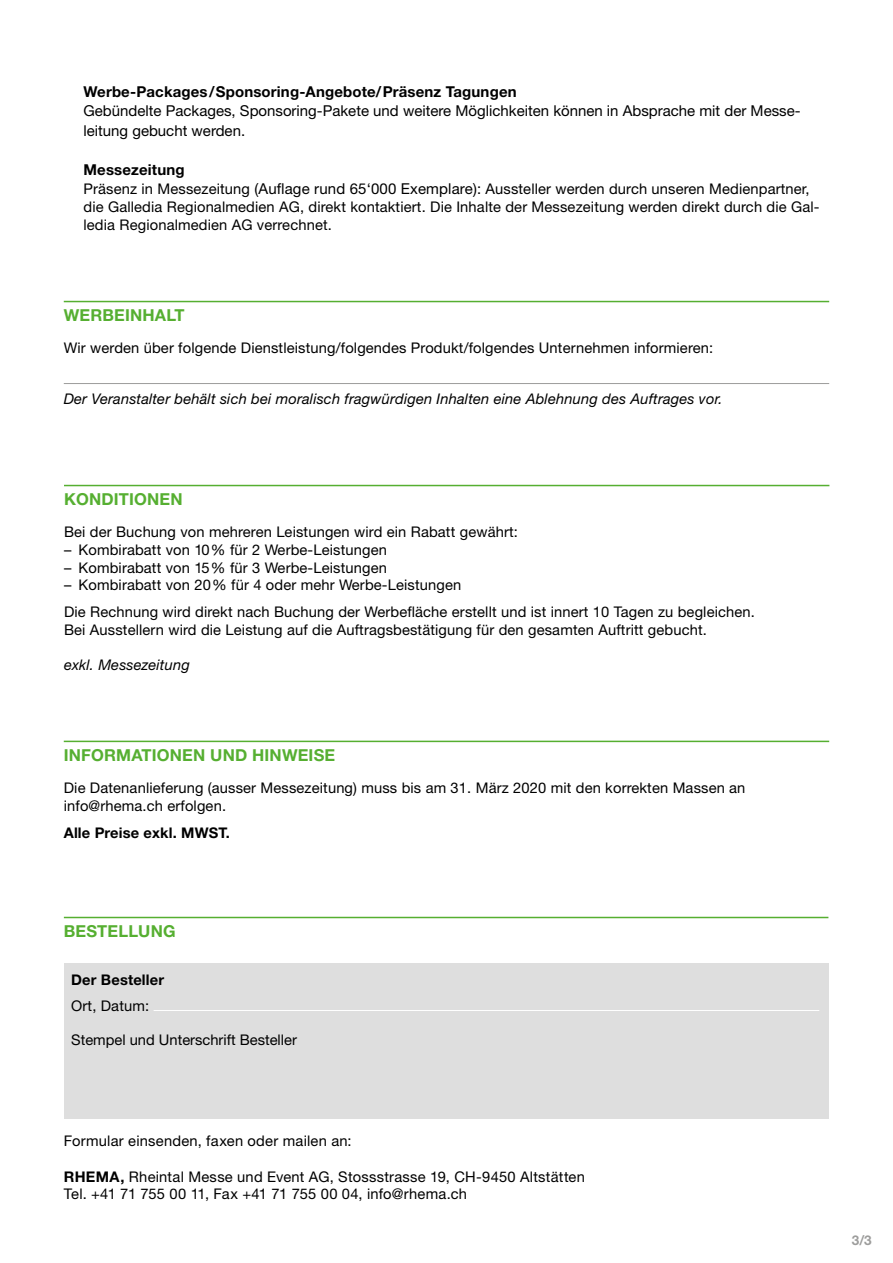
<style>
.page{position:relative;width:893px;height:1263px;background:#fff}
.page>*{position:absolute;margin:0;border:0;box-sizing:border-box;transform-origin:0 0}
.t1{font:700 16.5px "Helvetica Neue LT";letter-spacing:.01em;color:#56af31}
.t2{font:15px/19.5px "Helvetica Neue LT";color:#000}
.t3{font:700 15px "Helvetica Neue LT";letter-spacing:.01em;color:#000}
.t4{font:14.7px/17.7px "Helvetica Neue LT";letter-spacing:.01em;color:#000}
.t5{font:italic 14.7px "Helvetica Neue LT";letter-spacing:.01em;color:#000}
.t6{font:700 14.7px "Helvetica Neue LT";letter-spacing:.01em;color:#000}
.t7{font:700 13.5px "Helvetica Neue LT";color:#9d9d9c}
.s1{font-size:15px}
.s2{font-weight:700}
</style>
<div class="page">
<hr style="left:64px;top:741px;width:765px;height:1px;background:#56af31">
<div style="left:64px;top:964px;width:764px;height:155px;background:#dedede"></div>
<hr style="left:154px;top:1010px;width:665px;height:1px;background:#fff">
<hr style="left:64px;top:917px;width:764px;height:1px;background:#56af31">
<hr style="left:64px;top:485px;width:765px;height:1px;background:#56af31">
<hr style="left:64px;top:383px;width:765px;height:1px;background:#9d9d9c">
<hr style="left:64px;top:301px;width:765px;height:1px;background:#56af31">
<p class="t3" style="left:84px;top:82px;width:435px">Werbe-Packages / Sponsoring-Angebote/ Präsenz Tagungen</p>
<p class="t2" style="left:84px;top:101px;width:719px">Gebündelte Packages, Sponsoring-Pakete und weitere Möglichkeiten können in Absprache mit der Messe&shy;leitung gebucht werden.</p>
<p class="t3" style="left:84px;top:160px;width:103px">Messezeitung</p>
<p class="t4" style="left:84px;top:180px;width:738px">Präsenz in Messezeitung <span class="s1">(Auflage rund 65‘000 Exemplare)</span>: Aussteller werden durch unseren Medienpartner, die Galledia Regionalmedien AG, direkt kontaktiert. Die Inhalte der Messezeitung werden direkt durch die Gal&shy;ledia Regionalmedien AG verrechnet.</p>
<p class="t1" style="left:64px;top:305px;width:122px">WERBEINHALT</p>
<p class="t4" style="left:64px;top:339px;width:651px">Wir werden über folgende Dienstleistung/folgendes Produkt/folgendes Unternehmen informieren:</p>
<p class="t5" style="left:64px;top:390px;width:660px">Der Veranstalter behält sich bei moralisch fragwürdigen Inhalten eine Ablehnung des Auftrages vor.</p>
<p class="t1" style="left:64px;top:489px;width:120px">KONDITIONEN</p>
<p class="t4" style="left:64px;top:523px;width:455px">Bei der Buchung von mehreren Leistungen wird ein Rabatt gewährt:</p>
<p class="t4" style="left:64px;top:541px;width:324px">– Kombirabatt von 10% für 2 Werbe-Leistungen</p>
<p class="t4" style="left:64px;top:558px;width:324px">– Kombirabatt von 15% für 3 Werbe-Leistungen</p>
<p class="t4" style="left:64px;top:571px;width:692px;line-height:26.7px">– Kombirabatt von 20% für 4 oder mehr Werbe-Leistungen<br>Die Rechnung wird direkt nach Buchung der Werbefläche erstellt und ist innert 10 Tagen zu begleichen.</p>
<p class="t4" style="left:64px;top:620px;width:644px">Bei Ausstellern wird die Leistung auf die Auftragsbestätigung für den gesamten Auftritt gebucht.</p>
<p class="t5" style="left:64px;top:656px;width:127px">exkl. Messezeitung</p>
<p class="t1" style="left:64px;top:744px;width:273px">INFORMATIONEN UND HINWEISE</p>
<p class="t4" style="left:64px;top:779px;width:683px">Die Datenanlieferung (ausser Messezeitung) muss bis am 31. März 2020 mit den korrekten Massen an info@rhema.ch erfolgen.</p>
<p class="t6" style="left:64px;top:823px;width:168px">Alle Preise exkl. MWST.</p>
<p class="t1" style="left:64px;top:921px;width:113px">BESTELLUNG</p>
<p class="t6" style="left:71px;top:970px;width:94px">Der Besteller</p>
<p class="t4" style="left:71px;top:996px;width:80px">Ort, Datum:</p>
<p class="t4" style="left:71px;top:1030px;width:227px">Stempel und Unterschrift Besteller</p>
<p class="t4" style="left:64px;top:1132px;width:289px">Formular einsenden, faxen oder mailen an:</p>
<p class="t4" style="left:64px;top:1167px;width:523px"><span class="s2">RHEMA,</span> Rheintal Messe und Event AG, Stossstrasse 19, CH-9450 Altstätten<br>Tel. +41 71 755 00 11, Fax +41 71 755 00 04, info@rhema.ch</p>
<p class="t7" style="left:852px;top:1232px;width:21px">3/3</p>
</div>
